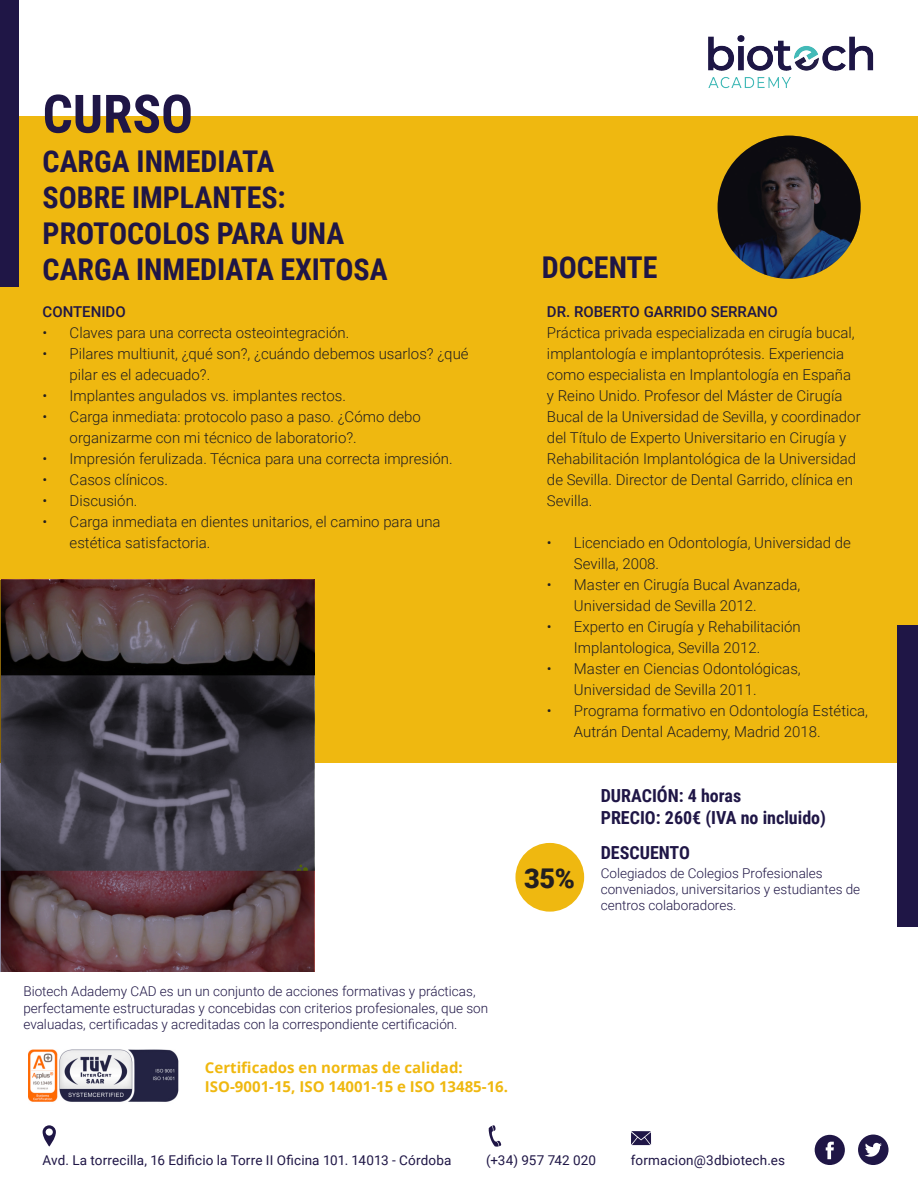
<style>
.page{position:relative;width:918px;height:1188px;background:#fff}
.page>*{position:absolute;margin:0;border:0;box-sizing:border-box;transform-origin:0 0}
.Extra_line_300{font:700 52.95px "Roboto Condensed";color:#1f1646}
.Extra_line_300-2{font:700 30px/36px "Roboto Condensed";color:#1f1646}
.Body_Text_1{font:900 27.15px "Roboto";color:#231f20}
.Extra_line_300-3{font:700 18px "Roboto Condensed";color:#1f1646}
.t1{font:300 15px/21px "Roboto";color:#231f20}
.t2{font:700 15px "Open Sans";color:#efb810}
.t3{font:500 15px "Roboto";color:#1f1646}
.t4{font:700 15px "Open Sans";color:#f0b80f}
.Extra_line_300-4{font:300 13.5px/16.2px "Roboto";color:#1f1646}
.Body_Text_1-2{font:13.5px "Roboto";letter-spacing:.01em;color:#1f1646}
</style>
<div class="page">
<div style="left:0;top:116px;width:918px;height:646px;background:#efb810"></div>
<svg style="left:0;top:580px;width:314px;height:392px;background:#4a3d44"></svg>
<div style="left:897px;top:625px;width:21px;height:301px;background:#1f1646"></div>
<img style="left:708px;top:35px;width:166px;height:54px">
<svg style="left:718px;top:136px;width:143px;height:143px;background:#1f2230"></svg>
<div style="left:515px;top:843px;width:69px;height:69px;background:#efb810;border-radius:50%"></div>
<img style="left:28px;top:1049px;width:151px;height:53px">
<div style="left:0;top:0;width:19px;height:286px;background:#1f1646"></div>
<svg style="left:631px;top:1131px;width:20px;height:14px"></svg>
<svg style="left:489px;top:1125px;width:12px;height:22px"></svg>
<svg style="left:43px;top:1125px;width:13px;height:22px"></svg>
<svg style="left:815px;top:1135px;width:30px;height:30px"></svg>
<svg style="left:858px;top:1135px;width:31px;height:30px"></svg>
<p class="Extra_line_300" style="left:43px;top:77px;width:152px">CURSO</p>
<p class="Extra_line_300-2" style="left:43px;top:142px;width:233px">CARGA INMEDIATA</p>
<p class="Extra_line_300-2" style="left:43px;top:178px;width:347px">SOBRE IMPLANTES:<br>PROTOCOLOS PARA UNA<br>CARGA INMEDIATA EXITOSA</p>
<p class="t3" style="left:43px;top:301px;width:85px">CONTENIDO</p>
<p class="t1" style="left:43px;top:322px;width:308px">• Claves para una correcta osteointegración.</p>
<p class="t1" style="left:70px;top:343px;width:401px;text-indent:-27px">• Pilares multiunit, ¿qué son?, ¿cuándo debemos usarlos? ¿qué pilar es el adecuado?.</p>
<p class="t1" style="left:43px;top:385px;width:305px">• Implantes angulados vs. implantes rectos.</p>
<p class="t1" style="left:70px;top:406px;width:353px;text-indent:-27px">• Carga inmediata: protocolo paso a paso. ¿Cómo debo organizarme con mi técnico de laboratorio?.</p>
<p class="t1" style="left:43px;top:448px;width:412px">• Impresión ferulizada. Técnica para una correcta impresión.</p>
<p class="t1" style="left:43px;top:469px;width:127px">• Casos clínicos.</p>
<p class="t1" style="left:43px;top:490px;width:96px">• Discusión.</p>
<p class="t1" style="left:70px;top:511px;width:373px;text-indent:-27px">• Carga inmediata en dientes unitarios, el camino para una estética satisfactoria.</p>
<p class="Extra_line_300-2" style="left:542px;top:249px;width:117px">DOCENTE</p>
<p class="t3" style="left:547px;top:301px;width:233px">DR. ROBERTO GARRIDO SERRANO</p>
<p class="t1" style="left:547px;top:322px;width:315px">Práctica privada especializada en cirugía bucal, implantología e implantoprótesis. Experiencia como especialista en Implantología en España y Reino Unido. Profesor del Máster de Cirugía Bucal de la Universidad de Sevilla, y coordinador del Título de Experto Universitario en Cirugía y Rehabilitación Implantológica de la Universidad de Sevilla. Director de Dental Garrido, clínica en Sevilla.</p>
<p class="t1" style="left:574px;top:532px;width:279px;text-indent:-27px">• Licenciado en Odontología, Universidad de<br>Sevilla, 2008.</p>
<p class="t1" style="left:574px;top:574px;width:228px;text-indent:-27px">• Master en Cirugía Bucal Avanzada,<br>Universidad de Sevilla 2012.</p>
<p class="t1" style="left:574px;top:616px;width:228px;text-indent:-27px">• Experto en Cirugía y Rehabilitación<br>Implantologica, Sevilla 2012.</p>
<p class="t1" style="left:574px;top:658px;width:228px;text-indent:-27px">• Master en Ciencias Odontológicas,<br>Universidad de Sevilla 2011.</p>
<p class="t1" style="left:574px;top:700px;width:296px;text-indent:-27px">• Programa formativo en Odontología Estética,<br>Autrán Dental Academy, Madrid 2018.</p>
<p class="Body_Text_1" style="left:524px;top:859px;width:52px">35%</p>
<p class="Extra_line_300-3" style="left:601px;top:783px;width:142px">DURACIÓN: 4 horas</p>
<p class="Extra_line_300-3" style="left:601px;top:805px;width:227px">PRECIO: 260€ (IVA no incluido)</p>
<p class="Extra_line_300-3" style="left:601px;top:840px;width:91px">DESCUENTO</p>
<p class="Extra_line_300-4" style="left:601px;top:864px;width:261px">Colegiados de Colegios Profesionales conveniados, universitarios y estudiantes de centros colaboradores.</p>
<p class="Extra_line_300-4" style="left:23px;top:983px;width:466px">Biotech Adademy CAD es un un conjunto de acciones formativas y prácticas, perfectamente estructuradas y concebidas con criterios profesionales, que son evaluadas, certificadas y acreditadas con la correspondiente certificación.</p>
<p class="t4" style="left:205px;top:1057px;width:259px">Certificados en normas de calidad:</p>
<p class="t2" style="left:205px;top:1076px;width:305px">ISO-9001-15, ISO 14001-15 e ISO 13485-16.</p>
<p class="Body_Text_1-2" style="left:43px;top:1151px;width:410px">Avd. La torrecilla, 16 Edificio la Torre II Oficina 101. 14013 - Córdoba</p>
<p class="Body_Text_1-2" style="left:486px;top:1151px;width:111px">(+34) 957 742 020</p>
<p class="Body_Text_1-2" style="left:631px;top:1151px;width:156px">formacion@3dbiotech.es</p>
</div>
